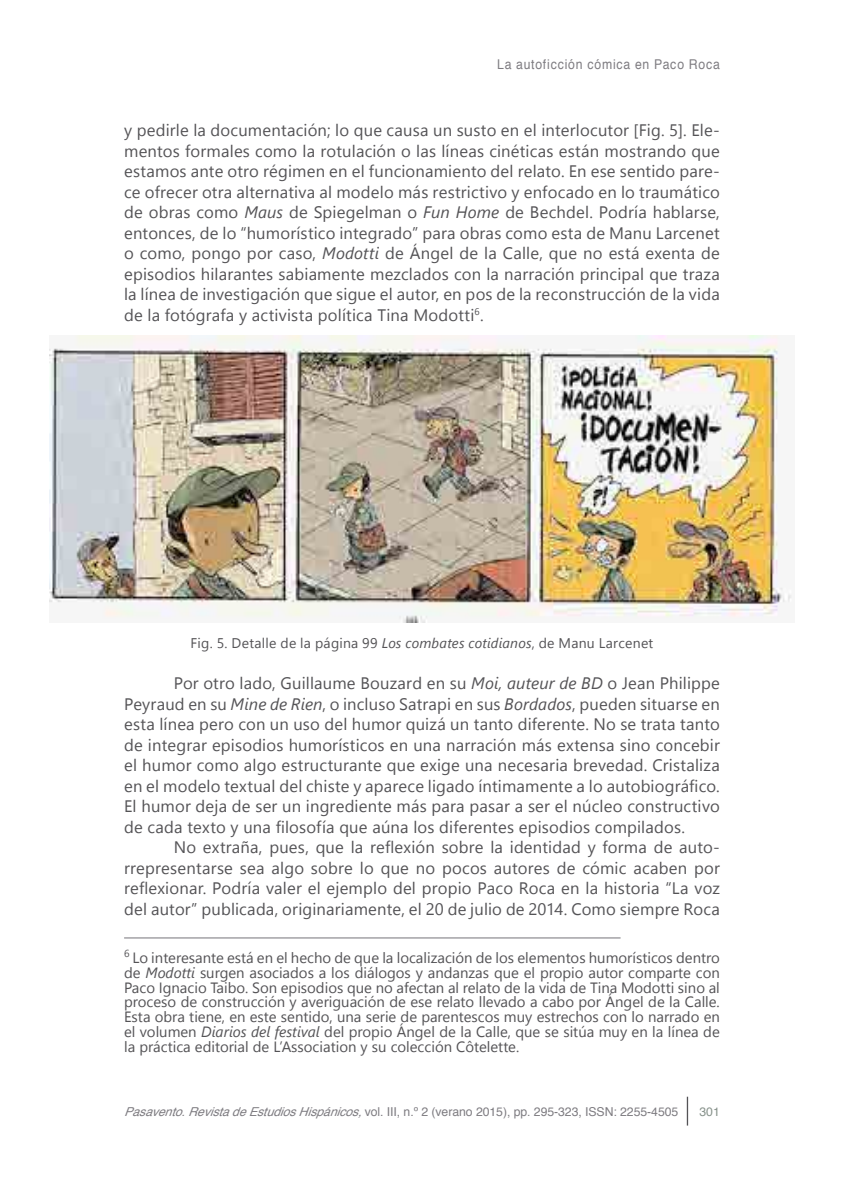
<style>
.page{position:relative;width:844px;height:1191px;background:#fff}
.page>*{position:absolute;margin:0;border:0;box-sizing:border-box;transform-origin:0 0}
.t1{font:16.62px/20.5px "Segoe UI";letter-spacing:.01em;color:#545356;text-align:justify}
.t2{font:14.88px/14.9px "Segoe UI";color:#545356;text-align:justify}
.t3{font:14px "Segoe UI";letter-spacing:.02em;color:#545356}
.t4{font:13.47px "Helvetica";letter-spacing:.065em;color:#7e7c81;scale:.91 1}
.t5{font:12.25px "Helvetica";letter-spacing:-.005em;color:#7e7c81}
.t6{font:12.25px "Helvetica";color:#87928b}
.s1{font-style:italic}
</style>
<div class="page">
<hr style="left:686px;top:1096px;width:2px;height:29px;background:#545356">
<hr style="left:124px;top:937px;width:496px;height:1px;background:#757479">
<img style="left:50px;top:336px;width:742px;height:286px">
<p class="t4" style="left:497px;top:54px;width:246px">La autoficción cómica en Paco Roca</p>
<p class="t1" style="left:124px;top:119px;width:597px">y pedirle la documentación; lo que causa un susto en el interlocutor [Fig. 5]. Ele&shy;mentos formales como la rotulación o las líneas cinéticas están mostrando que estamos ante otro régimen en el funcionamiento del relato. En ese sentido pare&shy;ce ofrecer otra alternativa al modelo más restrictivo y enfocado en lo traumático de obras como <span class="s1">Maus</span> de Spiegelman o <span class="s1">Fun Home</span> de Bechdel. Podría hablarse, entonces, de lo “humorístico integrado” para obras como esta de Manu Larcenet o como, pongo por caso, <span class="s1">Modotti</span> de Ángel de la Calle, que no está exenta de episodios hilarantes sabiamente mezclados con la narración principal que traza la línea de investigación que sigue el autor, en pos de la reconstrucción de la vida de la fotógrafa y activista política Tina Modotti<sup>6</sup>.</p>
<p class="t3" style="left:190px;top:632px;width:464px">Fig. 5. Detalle de la página 99 <span class="s1">Los combates cotidianos</span>, de Manu Larcenet</p>
<p class="t1" style="left:124px;top:672px;width:597px;text-indent:50px">Por otro lado, Guillaume Bouzard en su <span class="s1">Moi, auteur de BD</span> o Jean Philippe Peyraud en su <span class="s1">Mine de Rien</span>, o incluso Satrapi en sus <span class="s1">Bordados</span>, pueden situarse en esta línea pero con un uso del humor quizá un tanto diferente. No se trata tanto de integrar episodios humorísticos en una narración más extensa sino concebir el humor como algo estructurante que exige una necesaria brevedad. Cristaliza en el modelo textual del chiste y aparece ligado íntimamente a lo autobiográfico.<br>El humor deja de ser un ingrediente más para pasar a ser el núcleo constructivo de cada texto y una filosofía que aúna los diferentes episodios compilados.</p>
<p class="t1" style="left:124px;top:836px;width:597px;text-indent:50px">No extraña, pues, que la reflexión sobre la identidad y forma de auto&shy;rrepresentarse sea algo sobre lo que no pocos autores de cómic acaben por reflexionar. Podría valer el ejemplo del propio Paco Roca en la historia “La voz del autor” publicada, originariamente, el 20 de julio de 2014. Como siempre Roca</p>
<p class="t2" style="left:124px;top:949px;width:597px"><sup>6</sup> Lo interesante está en el hecho de que la localización de los elementos humorísticos dentro de <span class="s1">Modotti</span> surgen asociados a los diálogos y andanzas que el propio autor comparte con Paco Ignacio Taibo. Son episodios que no afectan al relato de la vida de Tina Modotti sino al proceso de construcción y averiguación de ese relato llevado a cabo por Ángel de la Calle.<br>Esta obra tiene, en este sentido, una serie de parentescos muy estrechos con lo narrado en el volumen <span class="s1">Diarios del festival</span> del propio Ángel de la Calle, que se sitúa muy en la línea de la práctica editorial de L’Association y su colección Côtelette.</p>
<p class="t5" style="left:124px;top:1102px;width:555px"><span class="s1">Pasavento.RevistadeEstudiosHispánicos,</span>vol. III, n.º 2 (verano 2015), pp. 295-323, ISSN: 2255-4505</p>
<p class="t6" style="left:699px;top:1102px;width:22px">301</p>
</div>
